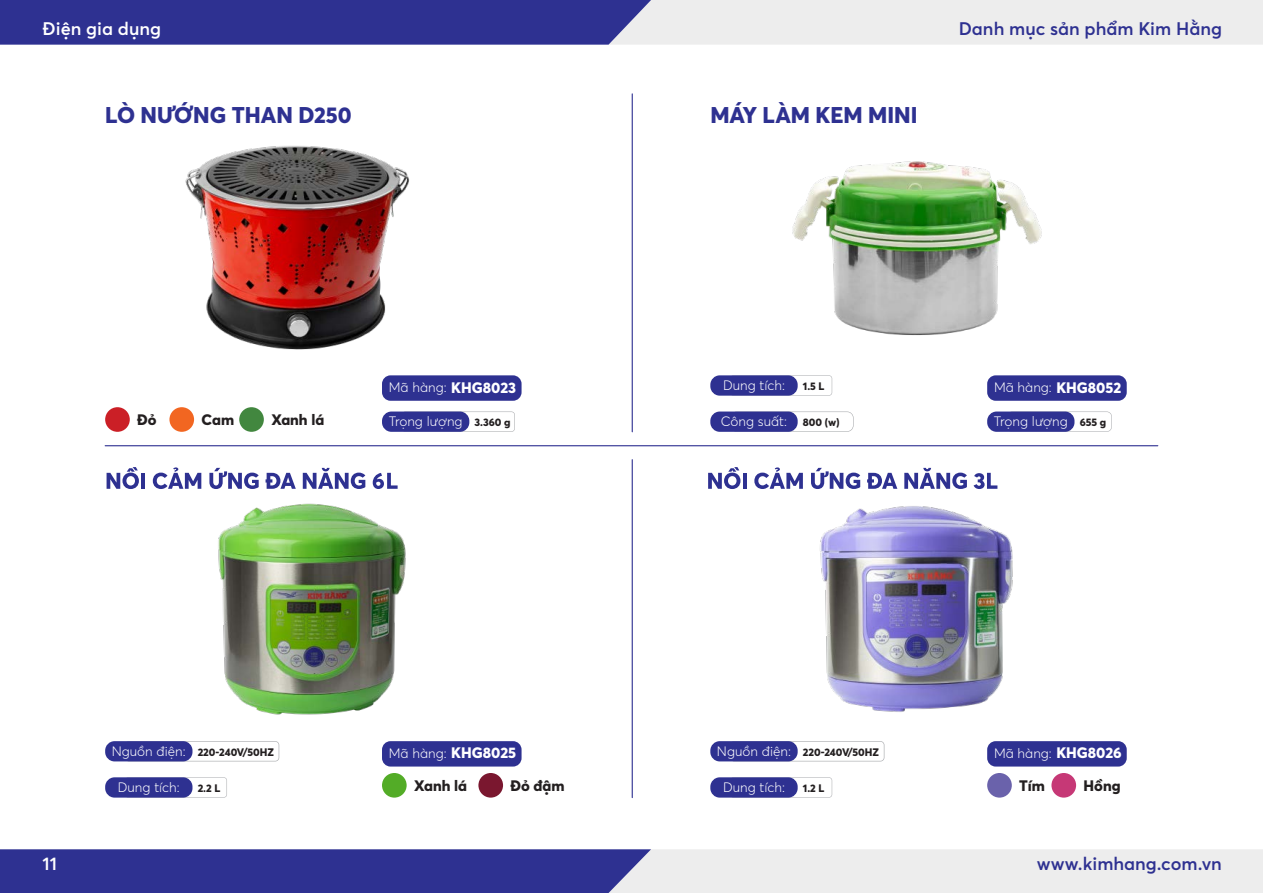
<style>
.page{position:relative;width:1263px;height:893px;background:#fff}
.page>*{position:absolute;margin:0;border:0;box-sizing:border-box;transform-origin:0 0}
.t1{font:800 22.5px "Averta";color:#2e3191}
.t2{font:600 18px "Averta";color:#2e3191}
.t3{font:600 18px "Averta";color:#fff}
.t4{font:800 15px "Averta";color:#231f20}
.t5{font:300 13.5px "Averta";color:#fff}
.t6{font:800 10.8px "Averta";color:#231f20}
.s1{font-weight:800;font-size:15px}
.s2{font-weight:800;font-size:10.8px;color:#231f20}
.s3{font-weight:300;font-size:13.5px;color:#fff}
</style>
<div class="page">
<hr style="left:632px;top:94px;width:1px;height:338px;background:#2e3191">
<hr style="left:632px;top:460px;width:1px;height:338px;background:#2e3191">
<hr style="left:105px;top:445px;width:1053px;height:1px;background:#2e3191">
<div style="left:382px;top:375px;width:139px;height:26px;background:#2e3191;border-radius:9px"></div>
<div style="left:169px;top:407px;width:25px;height:25px;background:#f26621;border-radius:50%"></div>
<div style="left:105px;top:407px;width:25px;height:25px;background:#cb1f26;border-radius:50%"></div>
<div style="left:239px;top:407px;width:25px;height:25px;background:#42873f;border-radius:50%"></div>
<svg style="left:0;top:0;width:1263px;height:45px;background:#8e90bf"></svg>
<svg style="left:0;top:849px;width:1263px;height:44px;background:#8e8fbf"></svg>
<img style="left:185px;top:146px;width:225px;height:204px">
<div style="left:987px;top:375px;width:140px;height:26px;background:#2e3191;border-radius:9px"></div>
<img style="left:792px;top:161px;width:285px;height:240px">
<img style="left:158px;top:467px;width:248px;height:299px">
<img style="left:818px;top:467px;width:195px;height:294px">
<svg style="left:708px;top:467px;width:32px;height:22px"></svg>
<hr style="left:743px;top:473px;width:3px;height:16px;background:#2e3191">
<svg style="left:754px;top:467px;width:49px;height:22px"></svg>
<svg style="left:811px;top:468px;width:49px;height:21px"></svg>
<svg style="left:867px;top:473px;width:30px;height:16px"></svg>
<svg style="left:904px;top:468px;width:63px;height:21px"></svg>
<svg style="left:973px;top:473px;width:24px;height:16px"></svg>
<svg style="left:463px;top:411px;width:52px;height:21px"></svg>
<div style="left:382px;top:411px;width:87px;height:21px;background:#2e3191;border-radius:9px"></div>
<svg style="left:1068px;top:411px;width:44px;height:21px"></svg>
<div style="left:987px;top:411px;width:87px;height:21px;background:#2e3191;border-radius:9px"></div>
<svg style="left:792px;top:411px;width:61px;height:21px"></svg>
<div style="left:710px;top:411px;width:88px;height:21px;background:#2e3191;border-radius:9px"></div>
<svg style="left:792px;top:375px;width:40px;height:21px"></svg>
<div style="left:710px;top:375px;width:88px;height:21px;background:#2e3191;border-radius:9px"></div>
<svg style="left:107px;top:467px;width:32px;height:22px"></svg>
<hr style="left:141px;top:473px;width:4px;height:16px;background:#2e3191">
<svg style="left:153px;top:467px;width:48px;height:22px"></svg>
<svg style="left:209px;top:468px;width:50px;height:21px"></svg>
<svg style="left:266px;top:473px;width:30px;height:16px"></svg>
<svg style="left:303px;top:468px;width:62px;height:21px"></svg>
<svg style="left:373px;top:473px;width:25px;height:16px"></svg>
<div style="left:1051px;top:773px;width:25px;height:25px;background:#c63876;border-radius:50%"></div>
<div style="left:987px;top:773px;width:25px;height:25px;background:#6a62ab;border-radius:50%"></div>
<div style="left:987px;top:741px;width:140px;height:25px;background:#2e3191;border-radius:9px"></div>
<svg style="left:792px;top:741px;width:92px;height:20px"></svg>
<div style="left:710px;top:741px;width:88px;height:20px;background:#2e3191;border-radius:9px"></div>
<svg style="left:792px;top:777px;width:40px;height:21px"></svg>
<div style="left:710px;top:777px;width:88px;height:21px;background:#2e3191;border-radius:9px"></div>
<div style="left:478px;top:773px;width:25px;height:25px;background:#7a172f;border-radius:50%"></div>
<div style="left:382px;top:773px;width:25px;height:25px;background:#53ac27;border-radius:50%"></div>
<div style="left:382px;top:741px;width:139px;height:25px;background:#2e3191;border-radius:9px"></div>
<svg style="left:186px;top:741px;width:93px;height:20px"></svg>
<div style="left:105px;top:741px;width:87px;height:20px;background:#2e3191;border-radius:9px"></div>
<svg style="left:186px;top:777px;width:41px;height:21px"></svg>
<div style="left:105px;top:777px;width:87px;height:21px;background:#2e3191;border-radius:9px"></div>
<h2 class="t3" style="left:43px;top:17px;width:120px">Điện gia dụng</h2>
<h1 class="t1" style="left:105px;top:101px;width:248px">LÒ NƯỚNG THAN D250</h1>
<h1 class="t1" style="left:710px;top:101px;width:209px">MÁY LÀM KEM MINI</h1>
<h2 class="t2" style="left:959px;top:17px;width:265px">Danh mục sản phẩm Kim Hằng</h2>
<p class="t4" style="left:137px;top:410px;width:21px">Đỏ</p>
<p class="t4" style="left:202px;top:410px;width:34px">Cam</p>
<p class="t4" style="left:271px;top:410px;width:54px">Xanh lá</p>
<p class="t5" style="left:389px;top:379px;width:129px">Mã hàng: <span class="s1">KHG8023</span></p>
<p class="t5" style="left:723px;top:377px;width:63px">Dung tích:</p>
<p class="t6" style="left:803px;top:379px;width:23px">1.5 L</p>
<p class="t5" style="left:994px;top:379px;width:129px">Mã hàng: <span class="s1">KHG8052</span></p>
<p class="t5" style="left:389px;top:413px;width:123px">Trọng lượng <span class="s2">3.360 g</span></p>
<p class="t5" style="left:721px;top:413px;width:120px">Công suất: <span class="s2">800 (w)</span></p>
<p class="t5" style="left:994px;top:413px;width:114px">Trọng lượng <span class="s2">655 g</span></p>
<p class="t6" style="left:112px;top:745px;width:164px"><span class="s3">Nguồn điện:</span> 220-240V/50HZ</p>
<p class="t5" style="left:389px;top:745px;width:129px">Mã hàng: <span class="s1">KHG8025</span></p>
<p class="t5" style="left:118px;top:779px;width:63px">Dung tích:</p>
<p class="t6" style="left:198px;top:781px;width:24px">2.2 L</p>
<p class="t6" style="left:717px;top:745px;width:164px"><span class="s3">Nguồn điện:</span> 220-240V/50HZ</p>
<p class="t5" style="left:994px;top:745px;width:129px">Mã hàng: <span class="s1">KHG8026</span></p>
<p class="t4" style="left:1019px;top:776px;width:27px">Tím</p>
<p class="t4" style="left:1083px;top:776px;width:38px">Hồng</p>
<p class="t4" style="left:414px;top:776px;width:54px">Xanh lá</p>
<p class="t4" style="left:510px;top:776px;width:56px">Đỏ đậm</p>
<p class="t5" style="left:723px;top:779px;width:63px">Dung tích:</p>
<p class="t6" style="left:803px;top:781px;width:23px">1.2 L</p>
<h2 class="t3" style="left:43px;top:852px;width:16px">11</h2>
<h2 class="t2" style="left:1037px;top:852px;width:186px">www.kimhang.com.vn</h2>
</div>
